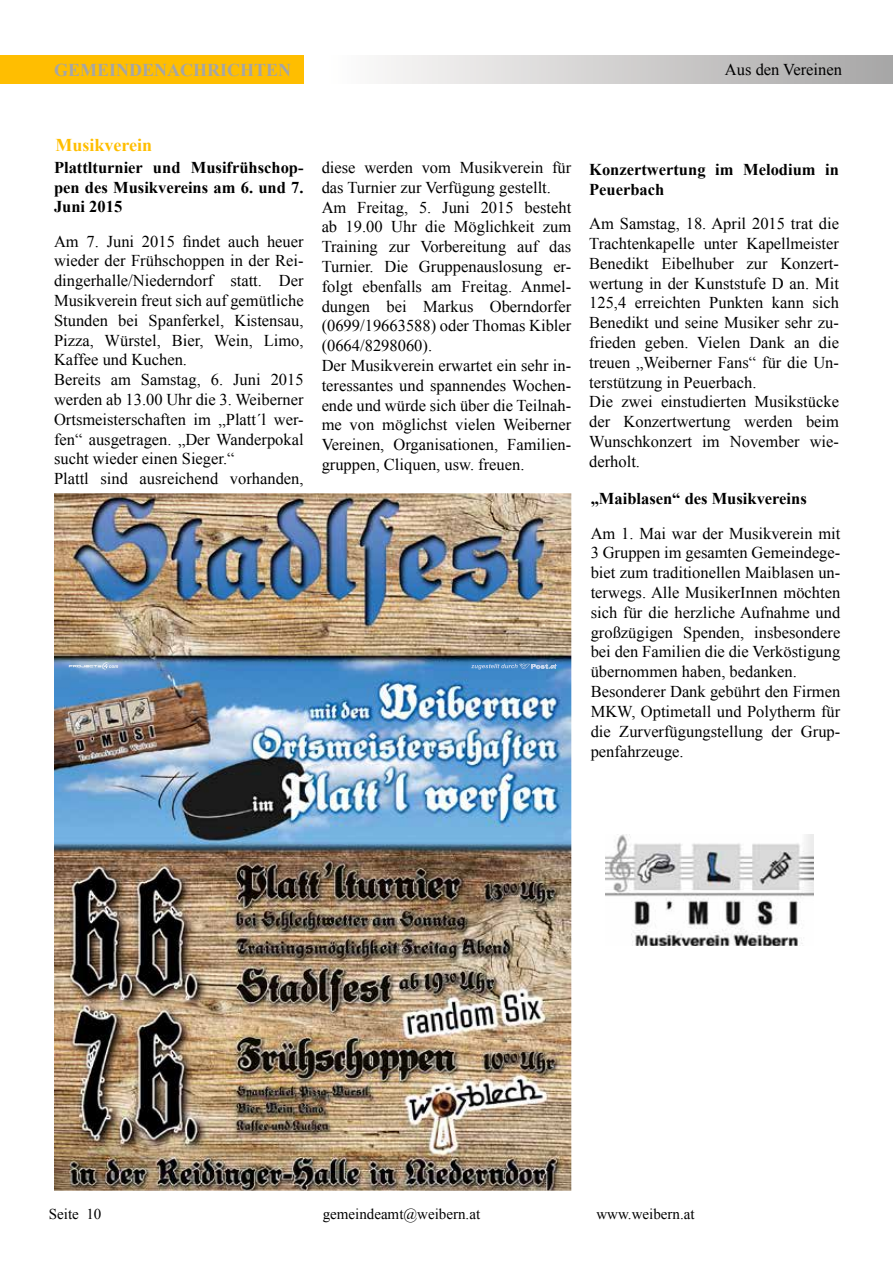
<style>
.page{position:relative;width:893px;height:1263px;background:#fff}
.page>*{position:absolute;margin:0;border:0;box-sizing:border-box;transform-origin:0 0}
.t1{font:700 18px "Times New Roman";color:#a6a6a6}
.t2{font:700 18px "Times New Roman";color:#ffbe00}
.t3{font:16.5px/19.8px "Times New Roman";color:#000}
.t4{font:700 16.5px/19.8px "Times New Roman";color:#000}
.t5{font:15px "Times New Roman";color:#000}
</style>
<div class="page">
<div style="left:325px;top:55px;width:568px;height:29px;background:linear-gradient(to right,#fffefd,#a7a6a6)"></div>
<div style="left:0;top:55px;width:304px;height:29px;background:#ffbe01"></div>
<img style="left:54px;top:493px;width:517px;height:698px">
<svg style="left:69px;top:662px;width:49px;height:7px"></svg>
<svg style="left:520px;top:664px;width:36px;height:5px"></svg>
<img style="left:471px;top:664px;width:47px;height:5px">
<img style="left:605px;top:834px;width:208px;height:111px">
<p class="t1" style="left:54px;top:56px;width:239px">GEMEINDENACHRICHTEN</p>
<p class="t3" style="left:725px;top:59px;width:119px">Aus den Vereinen</p>
<p class="t2" style="left:55px;top:132px;width:98px">Musikverein</p>
<p class="t4" style="left:54px;top:157px;width:251px;text-align:justify">Plattlturnier und Musifrühschop&shy;pen des Musikvereins am 6. und 7.<br>Juni 2015</p>
<p class="t3" style="left:54px;top:231px;width:251px">Am 7. Juni 2015 findet auch heuer wieder der Frühschoppen in der Rei&shy;dingerhalle/Niederndorf statt. Der Musikverein freut sich auf gemütliche Stunden bei Spanferkel, Kistensau, Pizza, Würstel, Bier, Wein, Limo, Kaffee und Kuchen.<br>Bereits am Samstag, 6. Juni 2015 werden ab 13.00 Uhr die 3. Weiberner Ortsmeisterschaften im „Platt´l wer&shy;fen“ ausgetragen. „Der Wanderpokal sucht wieder einen Sieger.“<br>Plattl sind ausreichend vorhanden,</p>
<p class="t3" style="left:322px;top:157px;width:251px">diese werden vom Musikverein für das Turnier zur Verfügung gestellt.<br>Am Freitag, 5. Juni 2015 besteht ab 19.00 Uhr die Möglichkeit zum Training zur Vorbereitung auf das Turnier. Die Gruppenauslosung er&shy;folgt ebenfalls am Freitag. Anmel&shy;dungen bei Markus Oberndorfer (0699/19663588) oder Thomas Kibler (0664/8298060).<br>Der Musikverein erwartet ein sehr in&shy;teressantes und spannendes Wochen&shy;ende und würde sich über die Teilnah&shy;me von möglichst vielen Weiberner Vereinen, Organisationen, Familien&shy;gruppen, Cliquen, usw. freuen.</p>
<p class="t4" style="left:589px;top:159px;width:251px">Konzertwertung im Melodium in<br>Peuerbach</p>
<p class="t3" style="left:589px;top:213px;width:251px">Am Samstag, 18. April 2015 trat die<br>Trachtenkapelle unter Kapellmeister<br>Benedikt Eibelhuber zur Konzert&shy;wertung in der Kunststufe D an. Mit<br>125,4 erreichten Punkten kann sich<br>Benedikt und seine Musiker sehr zu&shy;frieden geben. Vielen Dank an die treuen „Weiberner Fans“ für die Un&shy;terstützung in Peuerbach.<br>Die zwei einstudierten Musikstücke der Konzertwertung werden beim<br>Wunschkonzert im November wie&shy;derholt.</p>
<p class="t4" style="left:591px;top:488px;width:218px">„Maiblasen“ des Musikvereins</p>
<p class="t3" style="left:591px;top:523px;width:251px">Am 1. Mai war der Musikverein mit 3 Gruppen im gesamten Gemeindege&shy;biet zum traditionellen Maiblasen un&shy;terwegs. Alle MusikerInnen möchten sich für die herzliche Aufnahme und großzügigen Spenden, insbesondere bei den Familien die die Verköstigung übernommen haben, bedanken.<br>Besonderer Dank gebührt den Firmen MKW, Optimetall und Polytherm für die Zurverfügungstellung der Grup&shy;penfahrzeuge.</p>
<p class="t5" style="left:49px;top:1203px;width:54px">Seite 10</p>
<p class="t5" style="left:323px;top:1203px;width:159px">gemeindeamt@weibern.at</p>
<p class="t5" style="left:596px;top:1203px;width:100px">www.weibern.at</p>
</div>
